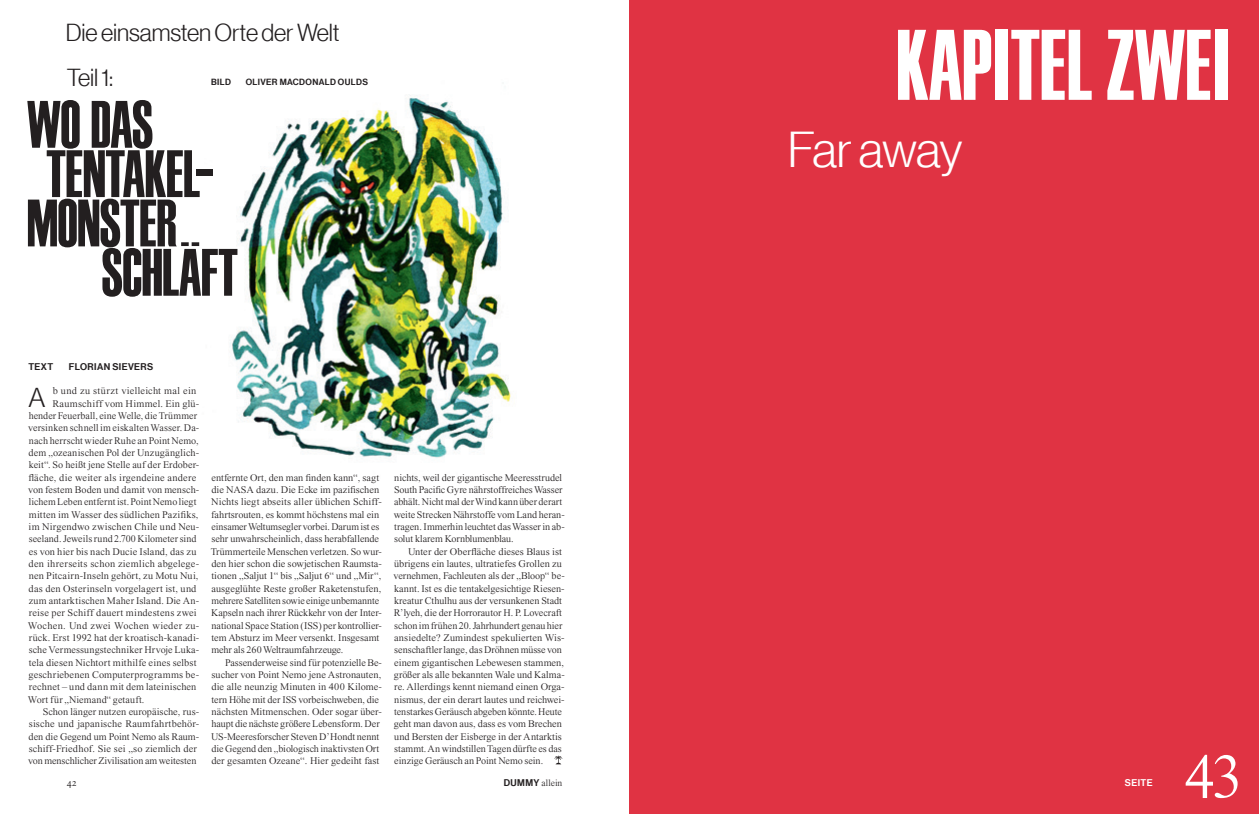
<style>
.page{position:relative;width:1259px;height:814px;background:#fff}
.page>*{position:absolute;margin:0;border:0;box-sizing:border-box;transform-origin:0 0}
.t1{font:100px "Schmalfette CP";letter-spacing:-.005em;color:#fff}
.t2{font:66.8px "Schmalfette CP";letter-spacing:-.015em;color:#231f20}
.t3{font:300 62.5px "Times Now Sem";color:#fff}
.t4{font:49.2px "N Haas Grotesk DS Pro 45 Lt";letter-spacing:-.025em;color:#fff}
.t5{font:26.7px "N Haas Grotesk DS Pro 45 Lt";color:#231f20}
.t6{font:24px/44.9px "N Haas Grotesk DS Pro 45 Lt";letter-spacing:-.005em;color:#231f20}
.t7{font:300 10.1px/12.3px "Times Now Sem";color:#231f20}
.t8{font:300 10.1px "Times Now Sem";letter-spacing:.02em;color:#231f20}
.t9{font:300 10.1px "Times Now Sem";letter-spacing:.03em;color:#231f20}
.t10{font:9.5px "N Haas Grotesk DS Pro 65 Md";letter-spacing:.04em;color:#231f20}
.t11{font:300 9.5px "Times Now Sem";letter-spacing:-.005em;color:#231f20}
.t12{font:9.5px "N Haas Grotesk DS Pro 65 Md";letter-spacing:.04em;color:#fff}
.t13{font:8.8px "N Haas Grotesk DS Pro 65 Md";letter-spacing:.04em;color:#231f20}
.s1{font-family:"N Haas Grotesk DS Pro 65 Md";font-weight:400}
</style>
<div class="page">
<div style="left:629px;top:0;width:630px;height:814px;background:#e03343"></div>
<img style="left:230px;top:95px;width:281px;height:363px">
<svg style="left:554px;top:755px;width:8px;height:9px"></svg>
<h3 class="t6" style="left:66px;top:10px;width:275px">Die einsamsten Orte der Welt<br>Teil 1:</h3>
<p class="t13" style="left:211px;top:77px;width:21px">BILD</p>
<p class="t13" style="left:246px;top:77px;width:124px">OLIVER MACDONALD OULDS</p>
<h2 class="t2" style="left:27px;top:88px;width:128px">WO DAS</h2>
<h2 class="t2" style="left:46px;top:137px;width:169px">TENTAKEL-</h2>
<h2 class="t2" style="left:27px;top:186px;width:152px">MONSTER</h2>
<h2 class="t2" style="left:102px;top:236px;width:138px">SCHLÄFT</h2>
<p class="t10" style="left:28px;top:361px;width:26px">TEXT</p>
<p class="t10" style="left:69px;top:361px;width:86px">FLORIAN SIEVERS</p>
<h1 class="t1" style="left:896px;top:10px;width:337px">KAPITEL ZWEI</h1>
<h3 class="t4" style="left:788px;top:122px;width:176px">Far away</h3>
<p class="t9" style="left:53px;top:385px;width:145px">b und zu stürzt vielleicht mal ein</p>
<p class="t8" style="left:52px;top:398px;width:148px">Raumschiff vom Himmel. Ein glü-</p>
<p class="t7" style="left:29px;top:409px;width:170px">hender Feuerball, eine Welle, die Trümmer</p>
<p class="t7" style="left:28px;top:422px;width:173px">versinken schnell im eiskalten Wasser. Da-</p>
<p class="t7" style="left:29px;top:434px;width:171px">nach herrscht wieder Ruhe an Point Nemo,</p>
<p class="t7" style="left:29px;top:446px;width:172px">dem „ozeanischen Pol der Unzugänglich-</p>
<p class="t7" style="left:29px;top:459px;width:172px">keit“. So heißt jene Stelle auf der Erdober-</p>
<p class="t8" style="left:28px;top:472px;width:170px">fläche, die weiter als irgendeine andere</p>
<p class="t7" style="left:28px;top:483px;width:173px">von festem Boden und damit von mensch-</p>
<p class="t7" style="left:29px;top:496px;width:169px">lichem Leben entfernt ist. Point Nemo liegt</p>
<p class="t7" style="left:29px;top:508px;width:171px">mitten im Wasser des südlichen Pazifiks,</p>
<p class="t7" style="left:29px;top:520px;width:172px">im Nirgendwo zwischen Chile und Neu-</p>
<p class="t7" style="left:29px;top:533px;width:169px">seeland. Jeweils rund 2.700 Kilometer sind</p>
<p class="t7" style="left:29px;top:545px;width:169px">es von hier bis nach Ducie Island, das zu</p>
<p class="t8" style="left:29px;top:558px;width:172px">den ihrerseits schon ziemlich abgelege-</p>
<p class="t7" style="left:29px;top:570px;width:171px">nen Pitcairn-Inseln gehört, zu Motu Nui,</p>
<p class="t7" style="left:29px;top:582px;width:169px">das den Osterinseln vorgelagert ist, und</p>
<p class="t7" style="left:29px;top:594px;width:172px">zum antarktischen Maher Island. Die An-</p>
<p class="t8" style="left:29px;top:607px;width:169px">reise per Schiff dauert mindestens zwei</p>
<p class="t8" style="left:28px;top:619px;width:173px">Wochen. Und zwei Wochen wieder zu-</p>
<p class="t7" style="left:29px;top:631px;width:172px">rück. Erst 1992 hat der kroatisch-kanadi-</p>
<p class="t7" style="left:29px;top:644px;width:172px">sche Vermessungstechniker Hrvoje Luka-</p>
<p class="t7" style="left:29px;top:656px;width:169px">tela diesen Nichtort mithilfe eines selbst</p>
<p class="t7" style="left:28px;top:668px;width:172px">geschriebenen Computerprogramms be-</p>
<p class="t7" style="left:29px;top:681px;width:169px">rechnet – und dann mit dem lateinischen</p>
<p class="t7" style="left:28px;top:693px;width:118px">Wort für „Niemand“ getauft.</p>
<p class="t7" style="left:43px;top:705px;width:158px">Schon länger nutzen europäische, rus-</p>
<p class="t8" style="left:29px;top:718px;width:172px">sische und japanische Raumfahrtbehör-</p>
<p class="t7" style="left:29px;top:730px;width:172px">den die Gegend um Point Nemo als Raum-</p>
<p class="t7" style="left:29px;top:742px;width:170px">schiff-Friedhof. Sie sei „so ziemlich der</p>
<p class="t7" style="left:28px;top:754px;width:170px">von menschlicher Zivilisation am weitesten</p>
<h3 class="t5" style="left:28px;top:382px;width:18px">A</h3>
<p class="t7" style="left:211px;top:471px;width:173px">entfernte Ort, den man finden kann“, sagt die NASA dazu. Die Ecke im pazifischen Nichts liegt abseits aller üblichen Schiff&shy;fahrtsrouten, es kommt höchstens mal ein einsamer Weltumsegler vorbei. Darum ist es sehr unwahrscheinlich, dass herabfallende Trümmerteile Menschen verletzen. So wur&shy;den hier schon die sowjetischen Raumsta&shy;tionen „Saljut 1“ bis „Saljut 6“ und „Mir“, ausgeglühte Reste großer Raketenstufen, mehrere Satelliten sowie einige unbemannte Kapseln nach ihrer Rückkehr von der Inter&shy;national Space Station (ISS) per kontrollier&shy;tem Absturz im Meer versenkt. Insgesamt mehr als 260 Weltraumfahrzeuge.</p>
<p class="t7" style="left:211px;top:656px;width:172px;text-indent:14px">Passenderweise sind für potenzielle Be&shy;sucher von Point Nemo jene Astronauten, die alle neunzig Minuten in 400 Kilome&shy;tern Höhe mit der ISS vorbeischweben, die nächsten Mitmenschen. Oder sogar über&shy;haupt die nächste größere Lebensform. Der US-Meeresforscher Steven D’Hondt nennt die Gegend den „biologisch inaktivsten Ort der gesamten Ozeane“. Hier gedeiht fast</p>
<p class="t7" style="left:394px;top:471px;width:172px">nichts, weil der gigantische Meeresstrudel South Pacific Gyre nährstoffreiches Wasser abhält. Nicht mal der Wind kann über derart weite Strecken Nährstoffe vom Land heran&shy;tragen. Immerhin leuchtet das Wasser in ab&shy;solut klarem Kornblumenblau.</p>
<p class="t7" style="left:393px;top:545px;width:173px;text-indent:14px">Unter der Oberfläche dieses Blaus ist übrigens ein lautes, ultratiefes Grollen zu vernehmen, Fachleuten als der „Bloop“ be&shy;kannt. Ist es die tentakelgesichtige Riesen&shy;kreatur Cthulhu aus der versunkenen Stadt R’lyeh, die der Horrorautor H. P. Lovecraft schon im frühen 20. Jahrhundert genau hier ansiedelte? Zumindest spekulierten Wis&shy;senschaftler lange, das Dröhnen müsse von einem gigantischen Lebewesen stammen, größer als alle bekannten Wale und Kalma&shy;re. Allerdings kennt niemand einen Orga&shy;nismus, der ein derart lautes und reichwei&shy;tenstarkes Geräusch abgeben könnte. Heute geht man davon aus, dass es vom Brechen und Bersten der Eisberge in der Antarktis stammt. An windstillen Tagen dürfte es das einzige Geräusch an Point Nemo sein.</p>
<p class="t7" style="left:67px;top:776px;width:11px">42</p>
<p class="t11" style="left:504px;top:777px;width:60px"><span class="s1">DUMMY</span> allein</p>
<p class="t12" style="left:1125px;top:776px;width:29px">SEITE</p>
<h3 class="t3" style="left:1184px;top:730px;width:62px">43</h3>
</div>
